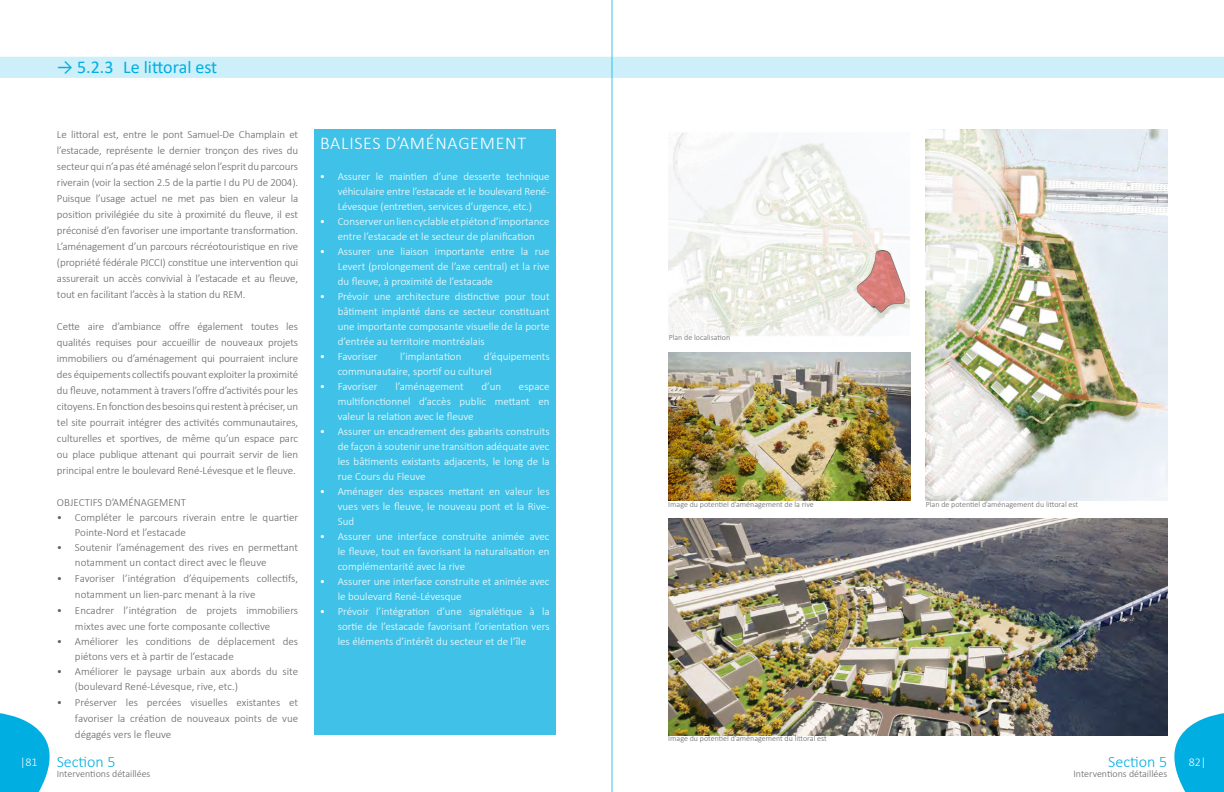
<style>
.page{position:relative;width:1224px;height:792px;background:#fff}
.page>*{position:absolute;margin:0;border:0;box-sizing:border-box;transform-origin:0 0}
.t1{font:300 18px "Calibri";letter-spacing:.04em;color:#fff}
.t2{font:18px "Calibri";color:#00aee1}
.t3{font:300 16px "Calibri";color:#00aee1}
.t4{font:300 12px "Calibri";color:#fff}
.t5{font:300 11px/16px "Calibri";color:#646464}
.t6{font:300 11px/15px "Calibri";color:#fff;text-align:justify}
.t7{font:300 10px "Calibri";color:#646464}
.t8{font:300 8px "Calibri";color:#646363}
.t9{font:300 8px "Calibri";color:#646464}
</style>
<div class="page">
<svg style="left:1146px;top:713px;width:78px;height:79px"></svg>
<svg style="left:0;top:713px;width:50px;height:79px"></svg>
<div style="left:314px;top:129px;width:241px;height:606px;background:#40c2e8"></div>
<img style="left:1042px;top:129px;width:125px;height:372px">
<img style="left:925px;top:129px;width:117px;height:372px">
<div style="left:0;top:57px;width:1224px;height:21px;background:#cdeff9"></div>
<hr style="left:612px;top:0;width:1px;height:792px;background:#00aee1">
<img style="left:669px;top:519px;width:498px;height:216px">
<img style="left:669px;top:132px;width:241px;height:204px">
<div style="left:852px;top:245px;width:57px;height:69px;background:#000;opacity:.5"></div>
<img style="left:668px;top:353px;width:242px;height:148px">
<h1 class="t2" style="left:57px;top:55px;width:162px">→ 5.2.3 Le littoral est</h1>
<p class="t5" style="left:57px;top:126px;width:243px;text-align:justify">Le littoral est, entre le pont Samuel-De Champlain et l’estacade, représente le dernier tronçon des rives du secteur qui n’a pas été aménagé selon l’esprit du parcours riverain (voir la section 2.5 de la partie I du PU de 2004).<br>Puisque l’usage actuel ne met pas bien en valeur la position privilégiée du site à proximité du fleuve, il est préconisé d’en favoriser une importante transformation.<br>L’aménagement d’un parcours récréotouristique en rive (propriété fédérale PJCCI) constitue une intervention qui assurerait un accès convivial à l’estacade et au fleuve, tout en facilitant l’accès à la station du REM.</p>
<p class="t5" style="left:57px;top:318px;width:243px;text-align:justify">Cette aire d’ambiance offre également toutes les qualités requises pour accueillir de nouveaux projets immobiliers ou d’aménagement qui pourraient inclure des équipements collectifs pouvant exploiter la proximité du fleuve, notamment à travers l’offre d’activités pour les citoyens. En fonction des besoins qui restent à préciser, un tel site pourrait intégrer des activités communautaires, culturelles et sportives, de même qu’un espace parc ou place publique attenant qui pourrait servir de lien principal entre le boulevard René-Lévesque et le fleuve.</p>
<p class="t5" style="left:57px;top:494px;width:131px">OBJECTIFS D’AMÉNAGEMENT</p>
<p class="t5" style="left:75px;top:510px;width:225px;line-height:15px;text-indent:-18px">• Compléter le parcours riverain entre le quartier<br>Pointe-Nord et l’estacade</p>
<p class="t5" style="left:75px;top:540px;width:225px;line-height:15px;text-indent:-18px">• Soutenir l’aménagement des rives en permettant notamment un contact direct avec le fleuve</p>
<p class="t5" style="left:75px;top:570px;width:225px;text-indent:-18px">• Favoriser l’intégration d’équipements collectifs, notamment un lien-parc menant à la rive</p>
<p class="t5" style="left:75px;top:602px;width:225px;text-indent:-18px">• Encadrer l’intégration de projets immobiliers mixtes avec une forte composante collective</p>
<p class="t5" style="left:75px;top:634px;width:225px;line-height:15px;text-indent:-18px">• Améliorer les conditions de déplacement des piétons vers et à partir de l’estacade</p>
<p class="t5" style="left:75px;top:664px;width:225px;line-height:15px;text-indent:-18px">• Améliorer le paysage urbain aux abords du site (boulevard René-Lévesque, rive, etc.)</p>
<p class="t5" style="left:75px;top:694px;width:225px;text-align:justify;text-indent:-18px">• Préserver les percées visuelles existantes et favoriser la création de nouveaux points de vue dégagés vers le fleuve</p>
<h1 class="t1" style="left:320px;top:131px;width:208px">BALISES D’AMÉNAGEMENT</h1>
<p class="t6" style="left:338px;top:168px;width:213px;text-indent:-18px">• Assurer le maintien d’une desserte technique véhiculaire entre l’estacade et le boulevard René-Lévesque (entretien, services d’urgence, etc.)</p>
<p class="t6" style="left:320px;top:213px;width:231px;text-align:center">• Conserver un lien cyclable et piéton d’importance entre l’estacade et le secteur de planification</p>
<p class="t6" style="left:338px;top:243px;width:213px;text-indent:-18px">• Assurer une liaison importante entre la rue Levert (prolongement de l’axe central) et la rive du fleuve, à proximité de l’estacade</p>
<p class="t6" style="left:338px;top:288px;width:213px;text-indent:-18px">• Prévoir une architecture distinctive pour tout bâtiment implanté dans ce secteur constituant une importante composante visuelle de la porte d’entrée au territoire montréalais</p>
<p class="t6" style="left:320px;top:348px;width:59px">• Favoriser</p>
<p class="t6" style="left:400px;top:348px;width:63px">l’implantation</p>
<p class="t6" style="left:338px;top:348px;width:213px;text-indent:146px">d’équipements communautaire, sportif ou culturel</p>
<p class="t6" style="left:320px;top:378px;width:59px">• Favoriser</p>
<p class="t6" style="left:395px;top:378px;width:70px">l’aménagement</p>
<p class="t6" style="left:482px;top:378px;width:21px">d’un</p>
<p class="t6" style="left:338px;top:378px;width:213px;text-indent:181px">espace multifonctionnel d’accès public mettant en valeur la relation avec le fleuve</p>
<p class="t6" style="left:338px;top:423px;width:213px;text-indent:-18px">• Assurer un encadrement des gabarits construits de façon à soutenir une transition adéquate avec les bâtiments existants adjacents, le long de la rue Cours du Fleuve</p>
<p class="t6" style="left:338px;top:483px;width:213px;text-indent:-18px">• Aménager des espaces mettant en valeur les vues vers le fleuve, le nouveau pont et la Rive-Sud</p>
<p class="t6" style="left:338px;top:528px;width:213px;text-indent:-18px">• Assurer une interface construite animée avec le fleuve, tout en favorisant la naturalisation en complémentarité avec la rive</p>
<p class="t6" style="left:338px;top:573px;width:213px;text-indent:-18px">• Assurer une interface construite et animée avec le boulevard René-Lévesque</p>
<p class="t6" style="left:338px;top:603px;width:213px;text-indent:-18px">• Prévoir l’intégration d’une signalétique à la sortie de l’estacade favorisant l’orientation vers les éléments d’intérêt du secteur et de l’île</p>
<p class="t9" style="left:669px;top:332px;width:63px">Plan de localisation</p>
<p class="t8" style="left:668px;top:499px;width:147px">Image du potentiel d’aménagement de la rive</p>
<p class="t8" style="left:668px;top:734px;width:160px">Image du potentiel d’aménagement du littoral est</p>
<p class="t8" style="left:926px;top:499px;width:154px">Plan de potentiel d’aménagement du littoral est</p>
<h2 class="t3" style="left:57px;top:752px;width:61px">Section 5</h2>
<p class="t7" style="left:57px;top:768px;width:95px">Interventions détaillées</p>
<h2 class="t3" style="left:1108px;top:752px;width:61px">Section 5</h2>
<p class="t7" style="left:1074px;top:768px;width:95px">Interventions détaillées</p>
<p class="t4" style="left:20px;top:755px;width:19px">|81</p>
<p class="t4" style="left:1189px;top:755px;width:19px">82|</p>
</div>
